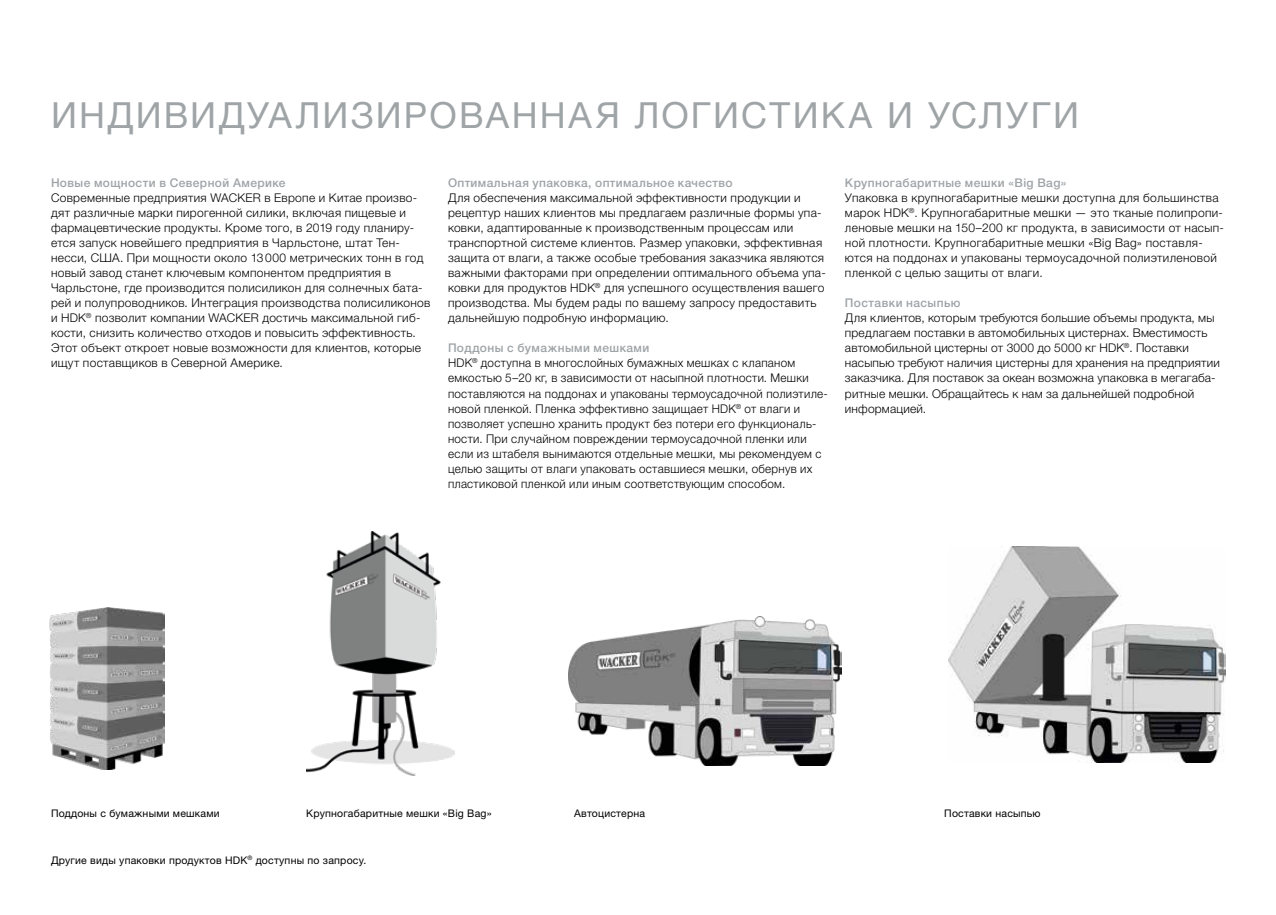
<style>
.page{position:relative;width:1276px;height:915px;background:#fff}
.page>*{position:absolute;margin:0;border:0;box-sizing:border-box;transform-origin:0 0}
.t1{font:36px "Neue Helveticafor WACKER 55";letter-spacing:.06em;color:#9fa4a7}
.t2{font:12px/15px "Neue Helveticafor WACKER 45";letter-spacing:.025em;color:#000}
.t3{font:12px "Neue Helveticafor WACKER 65";letter-spacing:.03em;color:#9fa4a7}
.t4{font:10.5px "Neue Helveticafor WACKER 55";letter-spacing:.02em;color:#000}
</style>
<div class="page">
<img style="left:948px;top:546px;width:277px;height:216px">
<img style="left:50px;top:607px;width:115px;height:162px">
<img style="left:306px;top:531px;width:148px;height:244px">
<img style="left:569px;top:616px;width:272px;height:149px">
<h1 class="t1" style="left:51px;top:93px;width:1029px">ИНДИВИДУАЛИЗИРОВАННАЯ ЛОГИСТИКА И УСЛУГИ</h1>
<p class="t3" style="left:51px;top:176px;width:236px">Новые мощности в Северной Америке</p>
<p class="t2" style="left:51px;top:190px;width:381px">Современные предприятия WACKER в Европе и Китае произво&shy;дят различные марки пирогенной силики, включая пищевые и фармацевтические продукты. Кроме того, в 2019 году планиру&shy;ется запуск новейшего предприятия в Чарльстоне, штат Тен&shy;несси, США. При мощности около 13 000 метрических тонн в год новый завод станет ключевым компонентом предприятия в Чарльстоне, где производится полисиликон для солнечных бата&shy;рей и полупроводников. Интеграция производства полисиликонов и HDK<sup>®</sup> позволит компании WACKER достичь максимальной гиб&shy;кости, снизить количество отходов и повысить эффективность.<br>Этот объект откроет новые возможности для клиентов, которые ищут поставщиков в Северной Америке.</p>
<p class="t3" style="left:448px;top:176px;width:286px">Оптимальная упаковка, оптимальное качество</p>
<p class="t2" style="left:448px;top:190px;width:379px">Для обеспечения максимальной эффективности продукции и рецептур наших клиентов мы предлагаем различные формы упа&shy;ковки, адаптированные к производственным процессам или транспортной системе клиентов. Размер упаковки, эффективная защита от влаги, а также особые требования заказчика являются важными факторами при определении оптимального объема упа&shy;ковки для продуктов HDK<sup>®</sup> для успешного осуществления вашего производства. Мы будем рады по вашему запросу предоставить дальнейшую подробную информацию.</p>
<p class="t3" style="left:448px;top:341px;width:203px">Поддоны с бумажными мешками</p>
<p class="t2" style="left:448px;top:355px;width:381px">HDK<sup>®</sup> доступна в многослойных бумажных мешках с клапаном емкостью 5–20 кг, в зависимости от насыпной плотности. Мешки поставляются на поддонах и упакованы термоусадочной полиэтиле&shy;новой пленкой. Пленка эффективно защищает HDK<sup>®</sup> от влаги и позволяет успешно хранить продукт без потери его функциональ&shy;ности. При случайном повреждении термоусадочной пленки или если из штабеля вынимаются отдельные мешки, мы рекомендуем с целью защиты от влаги упаковать оставшиеся мешки, обернув их пластиковой пленкой или иным соответствующим способом.</p>
<p class="t3" style="left:845px;top:176px;width:223px">Крупногабаритные мешки «Big Bag»</p>
<p class="t2" style="left:845px;top:190px;width:380px">Упаковка в крупногабаритные мешки доступна для большинства марок HDK<sup>®</sup>. Крупногабаритные мешки — это тканые полипропи&shy;леновые мешки на 150–200 кг продукта, в зависимости от насып&shy;ной плотности. Крупногабаритные мешки «Big Bag» поставля&shy;ются на поддонах и упакованы термоусадочной полиэтиленовой пленкой с целью защиты от влаги.</p>
<p class="t3" style="left:845px;top:296px;width:117px">Поставки насыпью</p>
<p class="t2" style="left:845px;top:310px;width:376px">Для клиентов, которым требуются большие объемы продукта, мы предлагаем поставки в автомобильных цистернах. Вместимость автомобильной цистерны от 3000 до 5000 кг HDK<sup>®</sup>. Поставки насыпью требуют наличия цистерны для хранения на предприятии заказчика. Для поставок за океан возможна упаковка в мегагаба&shy;ритные мешки. Обращайтесь к нам за дальнейшей подробной информацией.</p>
<p class="t4" style="left:51px;top:806px;width:170px">Поддоны с бумажными мешками</p>
<p class="t4" style="left:306px;top:806px;width:187px">Крупногабаритные мешки «Big Bag»</p>
<p class="t4" style="left:574px;top:806px;width:72px">Автоцистерна</p>
<p class="t4" style="left:944px;top:806px;width:98px">Поставки насыпью</p>
<p class="t4" style="left:51px;top:853px;width:317px">Другие виды упаковки продуктов HDK<sup>®</sup> доступны по запросу.</p>
</div>
